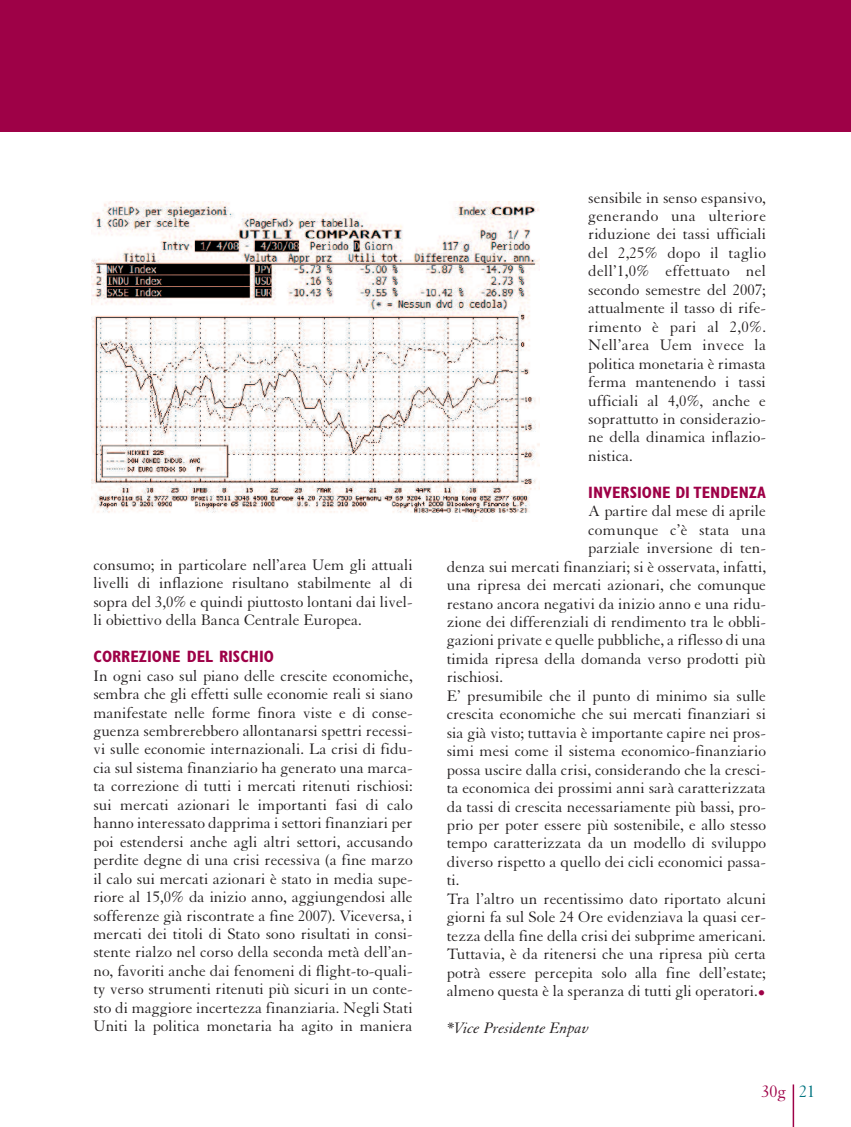
<style>
.page{position:relative;width:851px;height:1127px;background:#fff}
.page>*{position:absolute;margin:0;border:0;box-sizing:border-box;transform-origin:0 0}
.t1{font:18px "Granjon";color:#9e0147}
.t2{font:16.5px/18.5px "Granjon";color:#231f20;text-align:justify}
.t3{font:700 condensed 16.5px "Gill Sans";color:#9e0147}
.t4{font:italic 16.5px "Granjon";color:#231f20}
.t5{font:16.5px "Granjon";letter-spacing:.02em;color:#231f20}
.s1{color:#9e0147}
.s2{color:#007480}
</style>
<div class="page">
<div style="left:0;top:0;width:850px;height:132px;background:#9e0147"></div>
<hr style="left:792px;top:1084px;width:2px;height:43px;background:#9e0147">
<img style="left:92px;top:201px;width:447px;height:321px">
<p class="t2" style="left:93px;top:557px;width:321px">consumo; in particolare nell’area Uem gli attuali livelli di inflazione risultano stabilmente al di sopra del 3,0% e quindi piuttosto lontani dai livel&shy;li obiettivo della Banca Centrale Europea.</p>
<p class="t3" style="left:93px;top:650px;width:182px">CORREZIONE DEL RISCHIO</p>
<p class="t2" style="left:93px;top:668px;width:321px">In ogni caso sul piano delle crescite economiche, sembra che gli effetti sulle economie reali si siano manifestate nelle forme finora viste e di conse&shy;guenza sembrerebbero allontanarsi spettri recessi&shy;vi sulle economie internazionali. La crisi di fidu&shy;cia sul sistema finanziario ha generato una marca&shy;ta correzione di tutti i mercati ritenuti rischiosi: sui mercati azionari le importanti fasi di calo hanno interessato dapprima i settori finanziari per poi estendersi anche agli altri settori, accusando perdite degne di una crisi recessiva (a fine marzo il calo sui mercati azionari è stato in media supe&shy;riore al 15,0% da inizio anno, aggiungendosi alle sofferenze già riscontrate a fine 2007). Viceversa, i mercati dei titoli di Stato sono risultati in consi&shy;stente rialzo nel corso della seconda metà dell’an&shy;no, favoriti anche dai fenomeni di flight-to-quali&shy;ty verso strumenti ritenuti più sicuri in un conte&shy;sto di maggiore incertezza finanziaria. Negli Stati Uniti la politica monetaria ha agito in maniera</p>
<p class="t2" style="left:588px;top:190px;width:179px">sensibile in senso espansivo, generando una ulteriore riduzione dei tassi ufficiali del 2,25% dopo il taglio dell’1,0% effettuato nel secondo semestre del 2007; attualmente il tasso di rife&shy;rimento è pari al 2,0%.<br>Nell’area Uem invece la politica monetaria è rimasta ferma mantenendo i tassi ufficiali al 4,0%, anche e soprattutto in considerazio&shy;ne della dinamica inflazio&shy;nistica.</p>
<p class="t3" style="left:588px;top:486px;width:179px">INVERSIONE DI TENDENZA</p>
<p class="t2" style="left:588px;top:503px;width:179px">A partire dal mese di aprile</p>
<p class="t5" style="left:588px;top:523px;width:179px">comunque c’è stata una</p>
<p class="t2" style="left:588px;top:540px;width:179px">parziale inversione di ten-</p>
<p class="t2" style="left:446px;top:559px;width:321px">denza sui mercati finanziari; si è osservata, infatti,</p>
<p class="t2" style="left:446px;top:577px;width:321px">una ripresa dei mercati azionari, che comunque</p>
<p class="t2" style="left:446px;top:596px;width:321px">restano ancora negativi da inizio anno e una ridu-</p>
<p class="t2" style="left:446px;top:614px;width:321px">zione dei differenziali di rendimento tra le obbli-</p>
<p class="t2" style="left:446px;top:632px;width:320px">gazioni private e quelle pubbliche, a riflesso di una</p>
<p class="t2" style="left:446px;top:651px;width:320px">timida ripresa della domanda verso prodotti più</p>
<p class="t2" style="left:446px;top:669px;width:58px">rischiosi.</p>
<p class="t2" style="left:446px;top:688px;width:320px">E’ presumibile che il punto di minimo sia sulle</p>
<p class="t2" style="left:446px;top:706px;width:320px">crescita economiche che sui mercati finanziari si</p>
<p class="t2" style="left:446px;top:725px;width:320px">sia già visto; tuttavia è importante capire nei pros-</p>
<p class="t2" style="left:446px;top:743px;width:321px">simi mesi come il sistema economico-finanziario</p>
<p class="t2" style="left:446px;top:762px;width:320px">possa uscire dalla crisi, considerando che la cresci-</p>
<p class="t2" style="left:446px;top:780px;width:320px">ta economica dei prossimi anni sarà caratterizzata</p>
<p class="t2" style="left:446px;top:798px;width:320px">da tassi di crescita necessariamente più bassi, pro-</p>
<p class="t2" style="left:446px;top:817px;width:321px">prio per poter essere più sostenibile, e allo stesso</p>
<p class="t2" style="left:446px;top:835px;width:320px">tempo caratterizzata da un modello di sviluppo</p>
<p class="t2" style="left:446px;top:854px;width:320px">diverso rispetto a quello dei cicli economici passa-</p>
<p class="t2" style="left:446px;top:872px;width:14px">ti.</p>
<p class="t2" style="left:446px;top:891px;width:321px">Tra l’altro un recentissimo dato riportato alcuni</p>
<p class="t2" style="left:446px;top:909px;width:320px">giorni fa sul Sole 24 Ore evidenziava la quasi cer-</p>
<p class="t2" style="left:446px;top:928px;width:320px">tezza della fine della crisi dei subprime americani.</p>
<p class="t2" style="left:446px;top:946px;width:320px">Tuttavia, è da ritenersi che una ripresa più certa</p>
<p class="t2" style="left:446px;top:965px;width:320px">potrà essere percepita solo alla fine dell’estate;</p>
<p class="t2" style="left:446px;top:983px;width:320px">almeno questa è la speranza di tutti gli operatori.<span class="s1">•</span></p>
<p class="t4" style="left:446px;top:1022px;width:144px">*Vice Presidente Enpav</p>
<p class="t1" style="left:761px;top:1084px;width:55px">30g <span class="s2">21</span></p>
</div>
